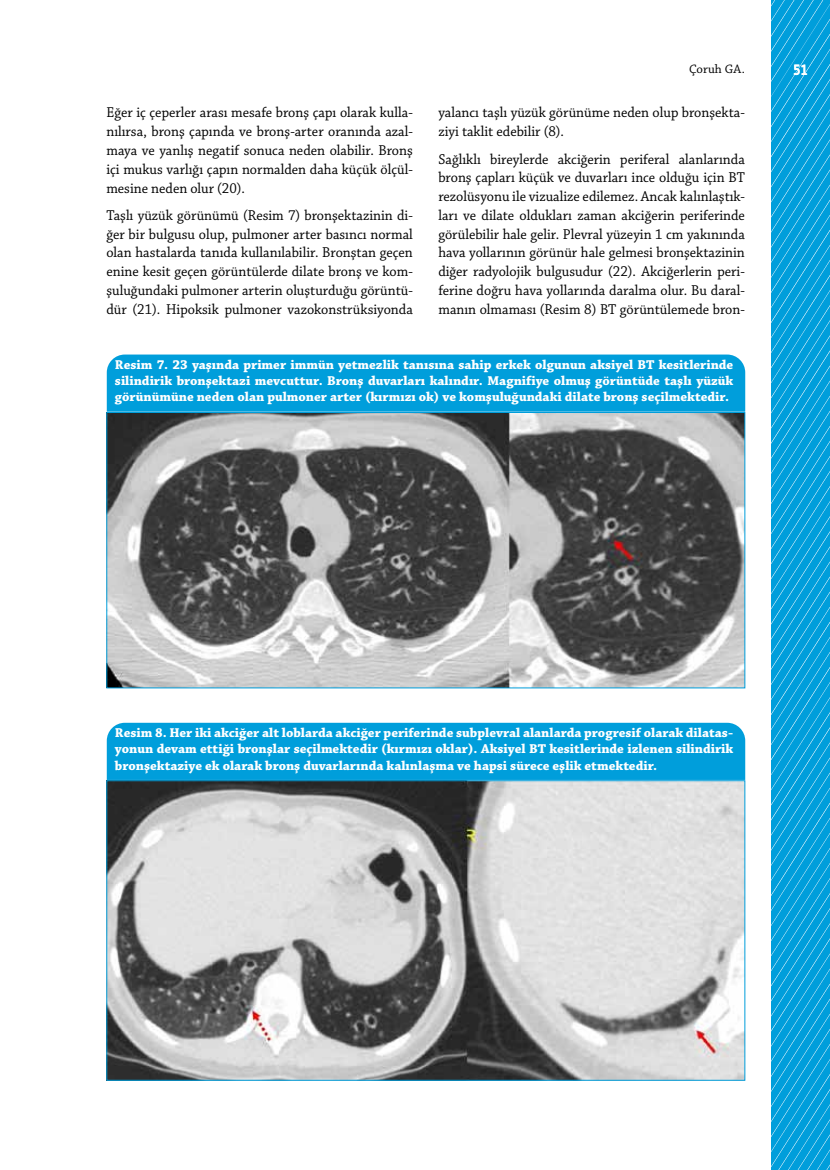
<style>
.page{position:relative;width:830px;height:1170px;background:#fff}
.page>*{position:absolute;margin:0;border:0;box-sizing:border-box;transform-origin:0 0}
.t1{font:15px/18.8px "Chaparral Pro";color:#000;text-align:justify;scale:.95 1}
.t2{font:700 15px "Alwyn OT";color:#fff;scale:.85 1}
.t3{font:700 13.5px/16.2px "Chaparral Pro";color:#fff;text-align:justify}
.t4{font:12.9px "Chaparral Pro";color:#000}
</style>
<div class="page">
<svg style="left:771px;top:0;width:58px;height:1169px;background:#0ea3dc"></svg>
<div style="left:107px;top:354px;width:637px;height:57px;background:#009edb"></div>
<img style="left:108px;top:414px;width:634px;height:272px">
<div style="left:106px;top:412px;width:638px;height:276px;border:1px solid #009edb"></div>
<div style="left:107px;top:722px;width:637px;height:57px;background:#009edb"></div>
<img style="left:108px;top:782px;width:634px;height:296px">
<p class="t1" style="left:106px;top:104px;width:324px">Eğer iç çeperler arası mesafe bronş çapı olarak kulla&shy;nılırsa, bronş çapında ve bronş-arter oranında azal&shy;maya ve yanlış negatif sonuca neden olabilir. Bronş içi mukus varlığı çapın normalden daha küçük ölçül&shy;mesine neden olur (20).</p>
<p class="t1" style="left:106px;top:206px;width:324px">Taşlı yüzük görünümü (Resim 7) bronşektazinin di&shy;ğer bir bulgusu olup, pulmoner arter basıncı normal olan hastalarda tanıda kullanılabilir. Bronştan geçen enine kesit geçen görüntülerde dilate bronş ve kom&shy;şuluğundaki pulmoner arterin oluşturduğu görüntü&shy;dür (21). Hipoksik pulmoner vazokonstrüksiyonda</p>
<p class="t4" style="left:688px;top:62px;width:57px">Çoruh GA.</p>
<p class="t2" style="left:792px;top:61px;width:19px">51</p>
<p class="t1" style="left:438px;top:104px;width:324px">yalancı taşlı yüzük görünüme neden olup bronşekta&shy;ziyi taklit edebilir (8).</p>
<p class="t1" style="left:438px;top:150px;width:324px">Sağlıklı bireylerde akciğerin periferal alanlarında bronş çapları küçük ve duvarları ince olduğu için BT rezolüsyonu ile vizualize edilemez. Ancak kalınlaştık&shy;ları ve dilate oldukları zaman akciğerin periferinde görülebilir hale gelir. Plevral yüzeyin 1 cm yakınında hava yollarının görünür hale gelmesi bronşektazinin diğer radyolojik bulgusudur (22). Akciğerlerin peri&shy;ferine doğru hava yollarında daralma olur. Bu daral&shy;manın olmaması (Resim 8) BT görüntülemede bron-</p>
<p class="t3" style="left:115px;top:357px;width:619px">Resim 7. 23 yaşında primer immün yetmezlik tanısına sahip erkek olgunun aksiyel BT kesitlerinde silindirik bronşektazi mevcuttur. Bronş duvarları kalındır. Magnifiye olmuş görüntüde taşlı yüzük görünümüne neden olan pulmoner arter (kırmızı ok) ve komşuluğundaki dilate bronş seçilmektedir.</p>
<p class="t3" style="left:115px;top:725px;width:619px">Resim 8. Her iki akciğer alt loblarda akciğer periferinde subplevral alanlarda progresif olarak dilatas&shy;yonun devam ettiği bronşlar seçilmektedir (kırmızı oklar). Aksiyel BT kesitlerinde izlenen silindirik bronşektaziye ek olarak bronş duvarlarında kalınlaşma ve hapsi sürece eşlik etmektedir.</p>
</div>
